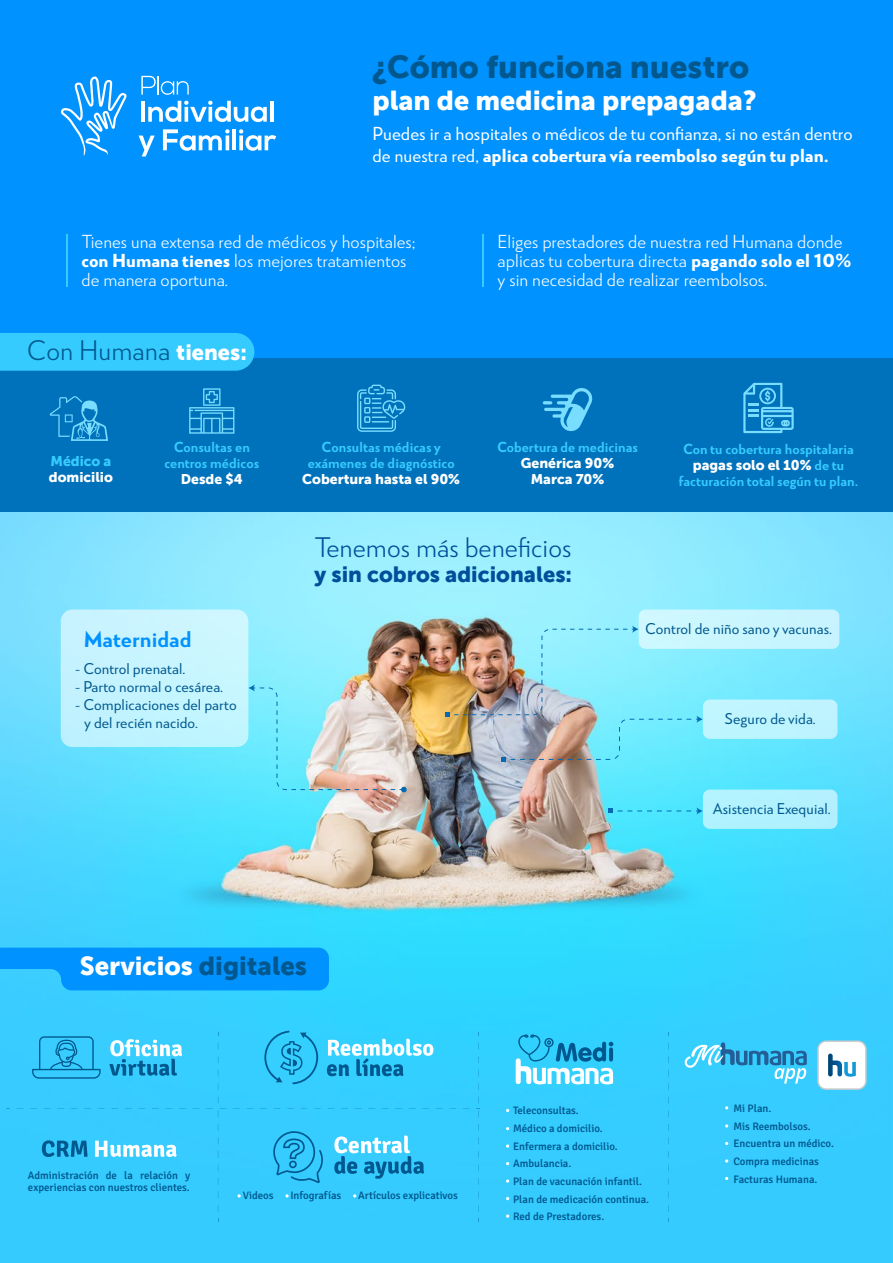
<style>
.page{position:relative;width:893px;height:1263px;background:#fff}
.page>*{position:absolute;margin:0;border:0;box-sizing:border-box;transform-origin:0 0}
.t1{font:31.5px "Museo Sans 900";color:#00588e}
.t2{font:27px "Museo Sans 900";color:#fff}
.t3{font:27px "RNS Miles";color:#014f9a}
.t4{font:27px "RNS Miles";color:#00588e}
.t5{font:25.65px "Museo Sans 900";color:#fff}
.t6{font:21.75px "Museo Sans 900";color:#014f9a}
.t7{font:800 21.75px "RNS Miles";color:#0092ff}
.t8{font:18px/19px "RNS Miles";color:#fff}
.t9{font:500 18px/22.5px "RNS Miles";color:#fff}
.t10{font:500 15px/18px "RNS Miles";color:#00588e}
.t11{font:800 13.95px/16px "RNS Miles";color:#36cbff;text-align:center}
.t12{font:13.95px/16px "Museo Sans 900";color:#fff;text-align:center}
.t13{font:13.95px "Museo Sans 900";color:#36cbff}
.t14{font:500 10.8px/17.7px "Signika";color:#00588e}
.s1{font-weight:900}
.s2{font-family:"Museo Sans 900";font-size:21.75px;color:#fff}
.s3{font-family:"RNS Miles";font-weight:800;color:#36cbff}
.s4{color:#00588e}
</style>
<div class="page">
<img style="left:0;top:512px;width:893px;height:751px">
<div style="left:0;top:0;width:893px;height:495px;background:#0092ff"></div>
<svg style="left:141px;top:76px;width:126px;height:46px"></svg>
<hr style="left:270px;top:101px;width:3px;height:21px;background:#fff">
<svg style="left:139px;top:136px;width:16px;height:20px"></svg>
<svg style="left:163px;top:129px;width:67px;height:22px"></svg>
<hr style="left:232px;top:129px;width:4px;height:21px;background:#fff">
<svg style="left:239px;top:129px;width:37px;height:22px"></svg>
<svg style="left:61px;top:76px;width:66px;height:80px"></svg>
<div style="left:639px;top:609px;width:200px;height:40px;background:#c9f5ff;border-radius:7px"></div>
<div style="left:703px;top:699px;width:134px;height:40px;background:#bef4ff;border-radius:7px"></div>
<div style="left:703px;top:789px;width:134px;height:40px;background:#b1f2ff;border-radius:7px"></div>
<img style="left:445px;top:626px;width:258px;height:136px">
<svg style="left:608px;top:807px;width:95px;height:7px"></svg>
<div style="left:61px;top:609px;width:187px;height:138px;background:#c6f4ff;border-radius:12px"></div>
<img style="left:248px;top:684px;width:159px;height:108px">
<div style="left:0;top:358px;width:893px;height:154px;background:#0072bb"></div>
<div style="left:0;top:333px;width:254px;height:38px;background:#36cbff"></div>
<svg style="left:50px;top:396px;width:58px;height:45px"></svg>
<svg style="left:357px;top:385px;width:48px;height:47px"></svg>
<svg style="left:189px;top:388px;width:45px;height:46px"></svg>
<svg style="left:743px;top:383px;width:51px;height:50px"></svg>
<svg style="left:543px;top:388px;width:49px;height:43px"></svg>
<hr style="left:66px;top:235px;width:2px;height:52px;background:#36cbff">
<hr style="left:482px;top:235px;width:1px;height:52px;background:#36cbff">
<svg style="left:0;top:948px;width:329px;height:42px"></svg>
<svg style="left:476px;top:1097px;width:4px;height:20px"></svg>
<svg style="left:206px;top:1097px;width:20px;height:20px"></svg>
<svg style="left:327px;top:1039px;width:106px;height:37px"></svg>
<svg style="left:264px;top:1031px;width:54px;height:53px"></svg>
<svg style="left:109px;top:1039px;width:73px;height:37px"></svg>
<svg style="left:32px;top:1036px;width:69px;height:43px"></svg>
<svg style="left:516px;top:1034px;width:97px;height:50px"></svg>
<svg style="left:506px;top:1144px;width:3px;height:4px"></svg>
<svg style="left:506px;top:1179px;width:3px;height:4px"></svg>
<svg style="left:506px;top:1214px;width:3px;height:4px"></svg>
<div style="left:818px;top:1041px;width:48px;height:48px;background:#fff;border-radius:8px"></div>
<div style="left:817px;top:1040px;width:50px;height:50px;border:2px solid #ccc;border-radius:8px"></div>
<svg style="left:828px;top:1053px;width:28px;height:24px"></svg>
<svg style="left:684px;top:1042px;width:123px;height:41px"></svg>
<svg style="left:42px;top:1140px;width:46px;height:17px"></svg>
<svg style="left:95px;top:1140px;width:82px;height:17px"></svg>
<svg style="left:334px;top:1135px;width:90px;height:44px"></svg>
<svg style="left:273px;top:1130px;width:50px;height:53px"></svg>
<svg style="left:285px;top:1194px;width:4px;height:3px"></svg>
<h1 class="t1" style="left:372px;top:49px;width:378px">¿Cómo funciona nuestro</h1>
<h2 class="t2" style="left:372px;top:85px;width:386px">plan de medicina prepagada?</h2>
<h3 class="t9" style="left:372px;top:122px;width:482px">Puedes ir a hospitales o médicos de tu confianza, si no están dentro de nuestra red, <span class="s1">aplica cobertura vía reembolso según tu plan.</span></h3>
<h3 class="t8" style="left:82px;top:232px;width:335px">Tienes una extensa red de médicos y hospitales; <span class="s1">con Humana tienes</span> los mejores tratamientos de manera oportuna.</h3>
<h3 class="t8" style="left:498px;top:232px;width:355px">Eliges prestadores de nuestra red Humana donde aplicas tu cobertura directa <span class="s1">pagando solo el 10% </span>y sin necesidad de realizar reembolsos.</h3>
<h2 class="t4" style="left:27px;top:333px;width:222px">Con Humana <span class="s2">tienes:</span></h2>
<p class="t13" style="left:50px;top:453px;width:62px">Médico a</p>
<p class="t12" style="left:49px;top:469px;width:66px">domicilio</p>
<p class="t11" style="left:164px;top:439px;width:96px">Consultas en centros médicos</p>
<p class="t12" style="left:181px;top:471px;width:63px">Desde $4</p>
<h3 class="t7" style="left:84px;top:625px;width:109px">Maternidad</h3>
<h3 class="t10" style="left:75px;top:660px;width:112px">- Control prenatal.</h3>
<h3 class="t10" style="left:75px;top:678px;width:150px">- Parto normal o cesárea.</h3>
<h3 class="t10" style="left:84px;top:696px;width:154px;text-indent:-9px">- Complicaciones del parto y del recién nacido.</h3>
<p class="t11" style="left:308px;top:439px;width:148px">Consultas médicas y exámenes de diagnóstico</p>
<p class="t12" style="left:302px;top:471px;width:159px">Cobertura hasta el 90%</p>
<p class="t11" style="left:497px;top:439px;width:142px">Cobertura de medicinas</p>
<p class="t12" style="left:521px;top:455px;width:95px">Genérica 90%<br>Marca 70%</p>
<p class="t11" style="left:683px;top:441px;width:173px">Con tu cobertura hospitalaria</p>
<p class="t12" style="left:693px;top:457px;width:153px">pagas solo el 10% <span class="s3">de tu</span></p>
<p class="t11" style="left:679px;top:473px;width:181px">facturación total según tu plan.</p>
<h2 class="t3" style="left:315px;top:530px;width:258px">Tenemos más beneficios</h2>
<h3 class="t6" style="left:315px;top:562px;width:259px">y sin cobros adicionales:</h3>
<h3 class="t10" style="left:645px;top:619px;width:188px">Control de niño sano y vacunas.</h3>
<h3 class="t10" style="left:724px;top:709px;width:93px">Seguro de vida.</h3>
<h3 class="t10" style="left:713px;top:799px;width:119px">Asistencia Exequial.</h3>
<h3 class="t5" style="left:80px;top:952px;width:229px">Servicios <span class="s4">digitales</span></h3>
<p class="t14" style="left:28px;top:1168px;width:164px;line-height:12px">Administración de la relación y experiencias con nuestros clientes.</p>
<p class="t14" style="left:243px;top:1186px;width:32px">Videos</p>
<p class="t14" style="left:290px;top:1186px;width:53px">Infografías</p>
<p class="t14" style="left:358px;top:1186px;width:101px">Artículos explicativos</p>
<p class="t14" style="left:513px;top:1101px;width:138px">Teleconsultas.<br>Médico a domicilio.<br>Enfermera a domicilio.<br>Ambulancia.<br>Plan de vacunación infantil.<br>Plan de medicación continua.<br>Red de Prestadores.</p>
<p class="t14" style="left:733px;top:1099px;width:102px">Mi Plan.<br>Mis Reembolsos.<br>Encuentra un médico.<br>Compra medicinas<br>Facturas Humana.</p>
</div>
